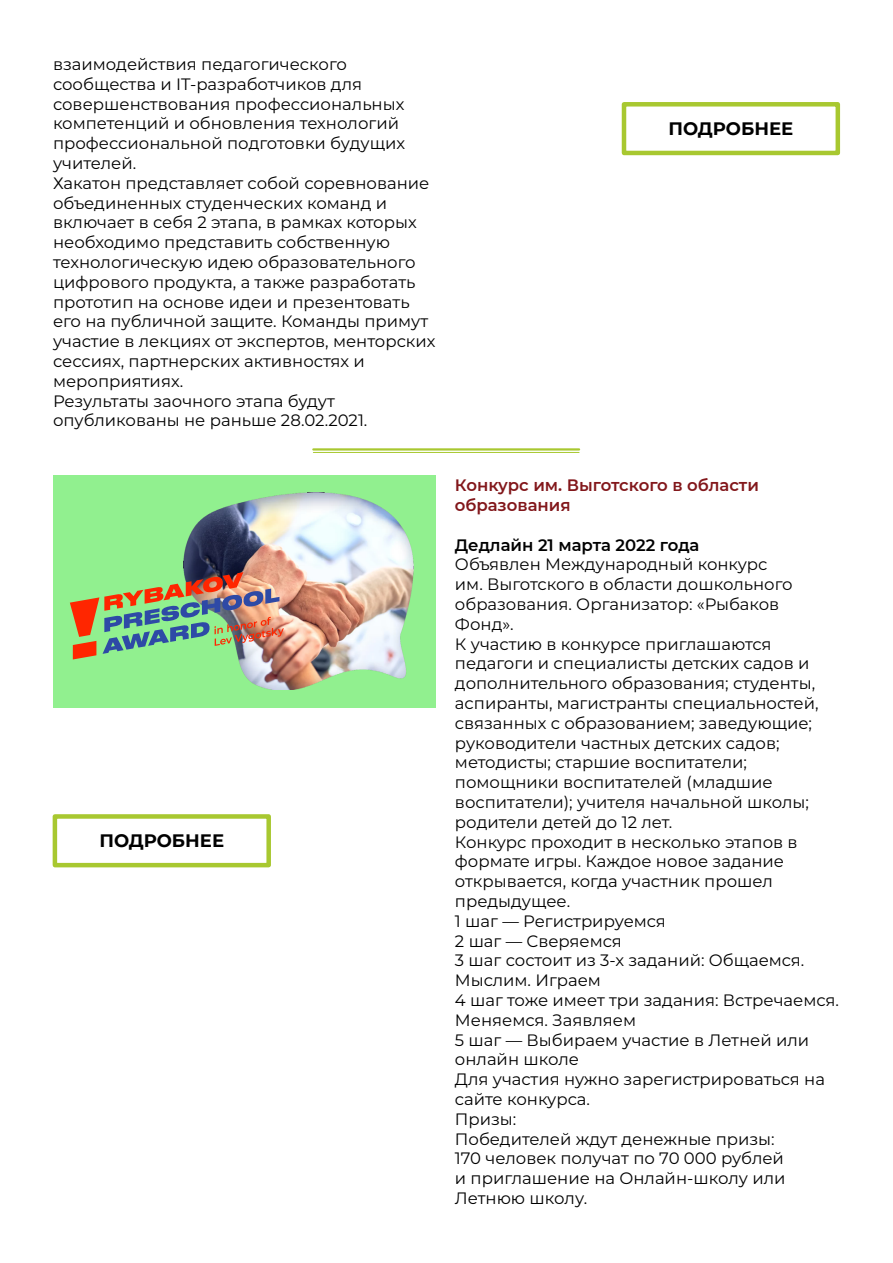
<style>
.page{position:relative;width:893px;height:1263px;background:#fff}
.page>*{position:absolute;margin:0;border:0;box-sizing:border-box;transform-origin:0 0}
.t1{font:700 18px "Montserrat";color:#000}
.t2{font:16.5px/19.8px "Montserrat";color:#000}
.t3{font:600 16.5px/19.8px "Montserrat";color:#82171b}
.t4{font:600 16.5px "Montserrat";color:#000}
</style>
<div class="page">
<hr style="left:313px;top:448px;width:266px;height:3px;background:#a8c830">
<hr style="left:313px;top:452px;width:266px;height:1px;background:#a8c830">
<div style="left:53px;top:814px;width:218px;height:53px;border:4px solid #a8c830"></div>
<div style="left:622px;top:102px;width:218px;height:53px;border:4px solid #a8c830"></div>
<div style="left:53px;top:475px;width:382px;height:232px;background:#91f08f"></div>
<img style="left:184px;top:493px;width:229px;height:197px">
<img style="left:70px;top:572px;width:214px;height:87px">
<p class="t2" style="left:53px;top:54px;width:384px">взаимодействия педагогического сообщества и IT-разработчиков для совершенствования профессиональных компетенций и обновления технологий профессиональной подготовки будущих учителей.<br>Хакатон представляет собой соревнование объединенных студенческих команд и включает в себя 2 этапа, в рамках которых необходимо представить собственную технологическую идею образовательного цифрового продукта, а также разработать прототип на основе идеи и презентовать его на публичной защите. Команды примут участие в лекциях от экспертов, менторских сессиях, партнерских активностях и мероприятиях.<br>Результаты заочного этапа будут опубликованы не раньше 28.02.2021.</p>
<p class="t1" style="left:99px;top:827px;width:126px">ПОДРОБНЕЕ</p>
<p class="t1" style="left:668px;top:115px;width:126px">ПОДРОБНЕЕ</p>
<p class="t3" style="left:455px;top:475px;width:305px">Конкурс им. Выготского в области образования</p>
<p class="t4" style="left:455px;top:533px;width:246px">Дедлайн 21 марта 2022 года</p>
<p class="t2" style="left:455px;top:554px;width:385px">Объявлен Международный конкурс<br>им. Выготского в области дошкольного образования. Организатор: «Рыбаков<br>Фонд».<br>К участию в конкурсе приглашаются педагоги и специалисты детских садов и дополнительного образования; студенты, аспиранты, магистранты специальностей, связанных с образованием; заведующие; руководители частных детских садов; методисты; старшие воспитатели; помощники воспитателей (младшие воспитатели); учителя начальной школы; родители детей до 12 лет.<br>Конкурс проходит в несколько этапов в формате игры. Каждое новое задание открывается, когда участник прошел предыдущее.<br>1 шаг — Регистрируемся<br>2 шаг — Сверяемся<br>3 шаг состоит из 3-х заданий: Общаемся.<br>Мыслим. Играем<br>4 шаг тоже имеет три задания: Встречаемся.<br>Меняемся. Заявляем<br>5 шаг — Выбираем участие в Летней или онлайн школе<br>Для участия нужно зарегистрироваться на сайте конкурса.<br>Призы:<br>Победителей ждут денежные призы:<br>170 человек получат по 70 000 рублей<br>и приглашение на Онлайн-школу или<br>Летнюю школу.</p>
</div>
